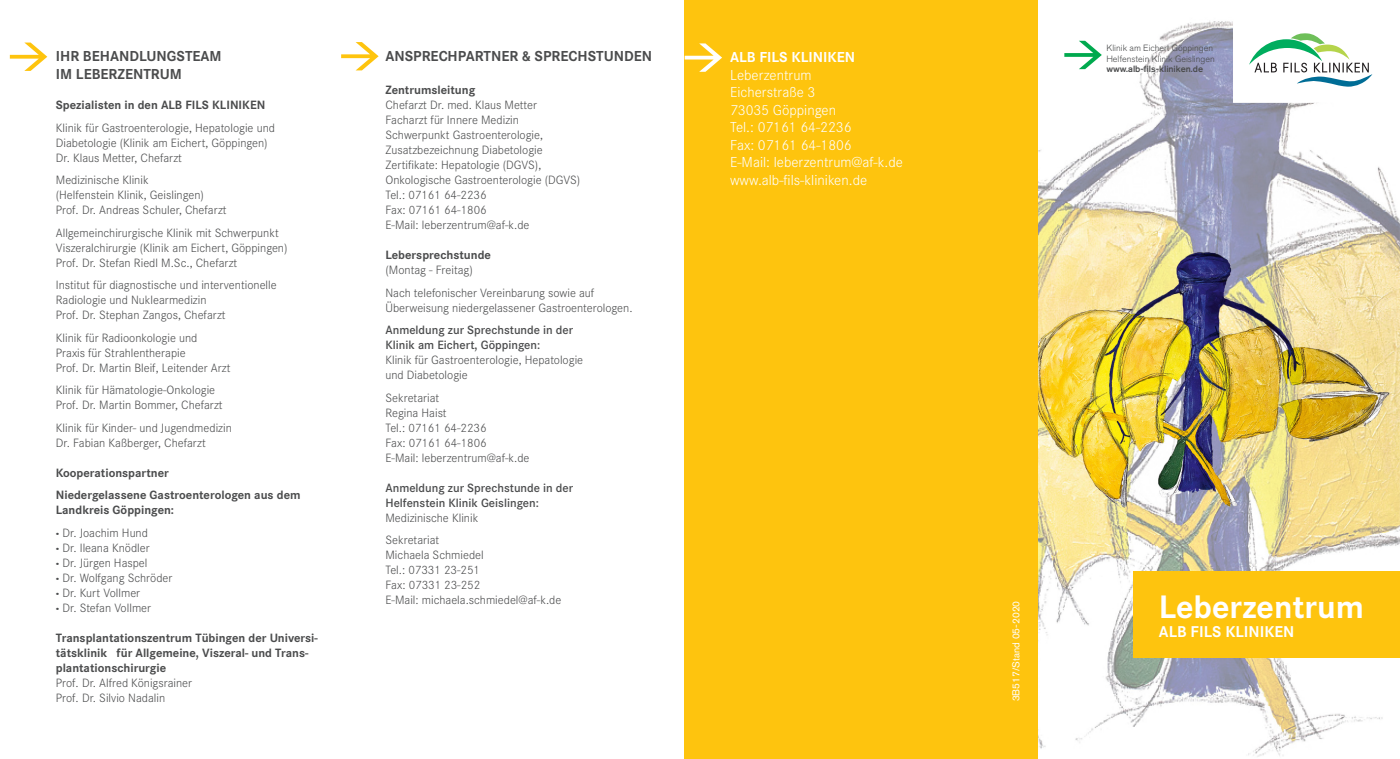
<style>
.page{position:relative;width:1400px;height:759px;background:#fff}
.page>*{position:absolute;margin:0;border:0;box-sizing:border-box;transform-origin:0 0}
.t1{font:700 33.75px "Corporate S";color:#fff}
.t2{font:700 16.25px "Corporate S";color:#fff}
.t3{font:300 15px/17.5px "Corporate S";color:#fff}
.t4{font:700 15px/18px "Corporate S";color:#4b4c4d}
.t5{font:700 15px "Corporate S";color:#fff}
.t6{font:300 12.5px/15px "Corporate S";color:#4b4c4d}
.t7{font:700 12.5px/22.5px "Corporate S";color:#4b4c4d}
.t8{font:600 12.5px/15px "Corporate S";color:#4b4c4d}
.t9{font:10px "Akzidenz Grotesk BE";color:#fff}
.t10{font:300 9px/10.8px "Akzidenz Grotesk BE";color:#4b4c4d}
.t11{font:500 9px "Akzidenz Grotesk BE";color:#4b4c4d}
.s1{font-weight:800}
.s2{font-weight:300}
</style>
<div class="page">
<div style="left:684px;top:0;width:354px;height:758px;background:#fec40e"></div>
<img style="left:1038px;top:21px;width:362px;height:736px">
<div style="left:1233px;top:7px;width:153px;height:96px;background:#fff"></div>
<svg style="left:1249px;top:33px;width:123px;height:53px"></svg>
<svg style="left:1064px;top:41px;width:38px;height:28px"></svg>
<div style="left:1133px;top:570px;width:267px;height:87px;background:#fec40e"></div>
<svg style="left:10px;top:43px;width:37px;height:28px"></svg>
<svg style="left:341px;top:42px;width:38px;height:28px"></svg>
<svg style="left:684px;top:43px;width:38px;height:29px"></svg>
<p class="t4" style="left:56px;top:47px;width:167px">IHR BEHANDLUNGSTEAM<br>IM LEBERZENTRUM</p>
<p class="t7" style="left:56px;top:94px;width:211px">Spezialisten in den ALB FILS KLINIKEN</p>
<p class="t6" style="left:56px;top:120px;width:221px">Klinik für Gastroenterologie, Hepatologie und<br>Diabetologie (Klinik am Eichert, Göppingen)<br>Dr. Klaus Metter, Chefarzt</p>
<p class="t6" style="left:56px;top:172px;width:172px">Medizinische Klinik<br>(Helfenstein Klinik, Geislingen)<br>Prof. Dr. Andreas Schuler, Chefarzt</p>
<p class="t6" style="left:56px;top:225px;width:233px">Allgemeinchirurgische Klinik mit Schwerpunkt<br>Viszeralchirurgie (Klinik am Eichert, Göppingen)<br>Prof. Dr. Stefan Riedl M.Sc., Chefarzt</p>
<p class="t6" style="left:56px;top:277px;width:222px">Institut für diagnostische und interventionelle<br>Radiologie und Nuklearmedizin<br>Prof. Dr. Stephan Zangos, Chefarzt</p>
<p class="t6" style="left:56px;top:330px;width:176px">Klinik für Radioonkologie und<br>Praxis für Strahlentherapie<br>Prof. Dr. Martin Bleif, Leitender Arzt</p>
<p class="t6" style="left:56px;top:382px;width:168px">Klinik für Hämatologie-Onkologie<br>Prof. Dr. Martin Bommer, Chefarzt</p>
<p class="t6" style="left:56px;top:420px;width:178px">Klinik für Kinder- und Jugendmedizin<br>Dr. Fabian Kaßberger, Chefarzt</p>
<p class="t7" style="left:56px;top:461px;width:246px">Kooperationspartner<br>Niedergelassene Gastroenterologen aus dem</p>
<p class="t7" style="left:56px;top:499px;width:120px">Landkreis Göppingen: <span class="s1">·</span> <span class="s2">Dr. Joachim Hund</span></p>
<p class="t6" style="left:56px;top:540px;width:118px"><span class="s1">·</span> Dr. Ileana Knödler<br><span class="s1">·</span> Dr. Jürgen Haspel<br><span class="s1">·</span> Dr. Wolfgang Schröder <span class="s1">·</span> Dr. Kurt Vollmer<br><span class="s1">·</span> Dr. Stefan Vollmer</p>
<p class="t7" style="left:56px;top:630px;width:263px;line-height:15px">Transplantationszentrum Tübingen der Universi&shy;tätsklinik für Allgemeine, Viszeral- und Trans&shy;plantationschirurgie</p>
<p class="t6" style="left:56px;top:675px;width:138px">Prof. Dr. Alfred Königsrainer<br>Prof. Dr. Silvio Nadalin</p>
<p class="t4" style="left:385px;top:47px;width:268px">ANSPRECHPARTNER &amp; SPRECHSTUNDEN</p>
<p class="t7" style="left:385px;top:79px;width:91px">Zentrumsleitung</p>
<p class="t6" style="left:385px;top:97px;width:196px">Chefarzt Dr. med. Klaus Metter<br>Facharzt für Innere Medizin<br>Schwerpunkt Gastroenterologie,<br>Zusatzbezeichnung Diabetologie<br>Zertifikate: Hepatologie (DGVS),<br>Onkologische Gastroenterologie (DGVS)<br>Tel.: 07161 64-2236<br>Fax: 07161 64-1806<br>E-Mail: leberzentrum@af-k.de</p>
<p class="t7" style="left:385px;top:244px;width:107px">Lebersprechstunde</p>
<p class="t6" style="left:385px;top:259px;width:210px;line-height:22.5px">(Montag - Freitag)<br>Nach telefonischer Vereinbarung sowie auf</p>
<p class="t6" style="left:385px;top:300px;width:249px">Überweisung niedergelassener Gastroenterologen.</p>
<p class="t8" style="left:385px;top:322px;width:189px">Anmeldung zur Sprechstunde in der<br>Klinik am Eichert, Göppingen:</p>
<p class="t6" style="left:385px;top:352px;width:199px">Klinik für Gastroenterologie, Hepatologie und Diabetologie</p>
<p class="t6" style="left:385px;top:390px;width:146px">Sekretariat<br>Regina Haist<br>Tel.: 07161 64-2236<br>Fax: 07161 64-1806<br>E-Mail: leberzentrum@af-k.de</p>
<p class="t8" style="left:385px;top:479px;width:189px">Anmeldung zur Sprechstunde in der<br>Helfenstein Klinik Geislingen:</p>
<p class="t6" style="left:385px;top:506px;width:94px;line-height:22.5px">Medizinische Klinik<br>Sekretariat</p>
<p class="t6" style="left:385px;top:547px;width:177px">Michaela Schmiedel<br>Tel.: 07331 23-251<br>Fax: 07331 23-252<br>E-Mail: michaela.schmiedel@af-k.de</p>
<p class="t5" style="left:730px;top:49px;width:127px">ALB FILS KLINIKEN</p>
<p class="t3" style="left:730px;top:66px;width:174px">Leberzentrum<br>Eicherstraße 3<br>73035 Göppingen<br>Tel.: 07161 64-2236<br>Fax: 07161 64-1806<br>E-Mail: leberzentrum@af-k.de www.alb-fils-kliniken.de</p>
<p class="t10" style="left:1106px;top:42px;width:110px">Klinik am Eichert Göppingen<br>Helfenstein Klinik Geislingen</p>
<p class="t11" style="left:1106px;top:64px;width:98px">www.alb-fils-kliniken.de</p>
<p class="t9" style="left:1010px;top:701px;width:102px;rotate:-90deg">3B517/Stand 05-2020</p>
<h1 class="t1" style="left:1159px;top:586px;width:207px">Leberzentrum</h1>
<h2 class="t2" style="left:1159px;top:622px;width:137px">ALB FILS KLINIKEN</h2>
</div>
